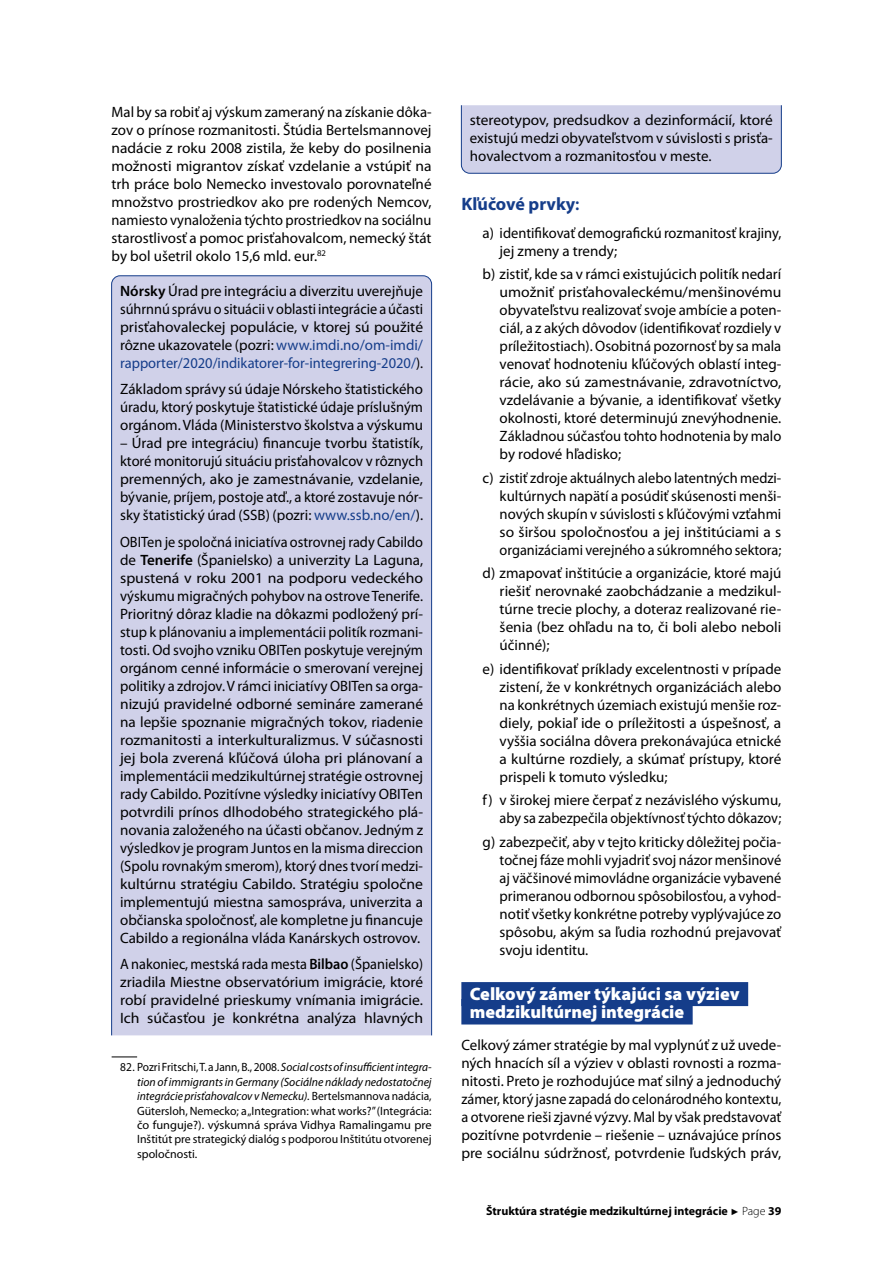
<style>
.page{position:relative;width:893px;height:1263px;background:#fff}
.page>*{position:absolute;margin:0;border:0;box-sizing:border-box;transform-origin:0 0}
.t1{font:900 18px/18px "Myriad Pro";color:#fff}
.t2{font:700 18px "Myriad Pro";color:#153d8a}
.t3{font:15px/18px "Myriad Pro";color:#000;text-align:justify}
.t4{font:15px/18px "Myriad Pro";color:#000;text-align:justify;scale:.95 1}
.t5{font:12px/14.4px "Myriad Pro";color:#000;text-align:justify;scale:.95 1}
.t6{font:700 12px "Myriad Pro";color:#000}
.s1{font-weight:600}
.s2{color:#153d8a}
.s3{font-style:italic}
.s4{font-family:"Arial";font-weight:400;font-size:9px}
.s5{font-weight:300}
</style>
<div class="page">
<div style="left:111px;top:275px;width:321px;height:761px;background:#d0d1e9"></div>
<svg style="left:112px;top:1056px;width:25px;height:1px"></svg>
<div style="left:461px;top:105px;width:321px;height:69px;background:#d0d1e9"></div>
<div style="left:461px;top:982px;width:287px;height:24px;background:#153d8a"></div>
<div style="left:461px;top:999px;width:232px;height:25px;background:#153d8a"></div>
<p class="t3" style="left:112px;top:102px;width:321px">Mal by sa robiť aj výskum zameraný na získanie dôka&shy;zov o prínose rozmanitosti. Štúdia Bertelsmannovej nadácie z roku 2008 zistila, že keby do posilnenia možnosti migrantov získať vzdelanie a vstúpiť na trh práce bolo Nemecko investovalo porovnateľné množstvo prostriedkov ako pre rodených Nemcov, namiesto vynaloženia týchto prostriedkov na sociálnu starostlivosť a pomoc prisťahovalcom, nemecký štát by bol ušetril okolo 15,6 mld. eur.<sup>82</sup></p>
<p class="t3" style="left:120px;top:281px;width:304px"><span class="s1">Nórsky</span> Úrad pre integráciu a diverzitu uverejňuje súhrnnú správu o situácii v oblasti integrácie a účasti prisťahovaleckej populácie, v ktorej sú použité rôzne ukazovatele (pozri: <span class="s2">www.imdi.no/om-imdi/ rapporter/2020/indikatorer-for-integrering-2020/</span>).</p>
<p class="t3" style="left:120px;top:380px;width:304px">Základom správy sú údaje Nórskeho štatistického úradu, ktorý poskytuje štatistické údaje príslušným orgánom. Vláda (Ministerstvo školstva a výskumu</p>
<p class="t3" style="left:120px;top:434px;width:304px">– Úrad pre integráciu) financuje tvorbu štatistík, ktoré monitorujú situáciu prisťahovalcov v rôznych premenných, ako je zamestnávanie, vzdelanie, bývanie, príjem, postoje atď., a ktoré zostavuje nór&shy;sky štatistický úrad (SSB) (pozri: <span class="s2">www.ssb.no/en/</span>).</p>
<p class="t4" style="left:120px;top:532px;width:320px">OBITen je spoločná iniciatíva ostrovnej rady Cabildo de <span class="s1">Tenerife</span> (Španielsko) a univerzity La Laguna, spustená v roku 2001 na podporu vedeckého výskumu migračných pohybov na ostrove Tenerife.<br>Prioritný dôraz kladie na dôkazmi podložený prí&shy;stup k plánovaniu a implementácii politík rozmani&shy;tosti. Od svojho vzniku OBITen poskytuje verejným orgánom cenné informácie o smerovaní verejnej politiky a zdrojov. V rámci iniciatívy OBITen sa orga&shy;nizujú pravidelné odborné semináre zamerané na lepšie spoznanie migračných tokov, riadenie rozmanitosti a interkulturalizmus. V súčasnosti jej bola zverená kľúčová úloha pri plánovaní a implementácii medzikultúrnej stratégie ostrovnej rady Cabildo. Pozitívne výsledky iniciatívy OBITen potvrdili prínos dlhodobého strategického plá&shy;novania založeného na účasti občanov. Jedným z výsledkov je program Juntos en la misma direccion (Spolu rovnakým smerom), ktorý dnes tvorí medzi&shy;kultúrnu stratégiu Cabildo. Stratégiu spoločne implementujú miestna samospráva, univerzita a občianska spoločnosť, ale kompletne ju financuje Cabildo a regionálna vláda Kanárskych ostrovov.</p>
<p class="t4" style="left:120px;top:955px;width:320px">A nakoniec, mestská rada mesta <span class="s1">Bilbao</span> (Španielsko) zriadila Miestne observatórium imigrácie, ktoré robí pravidelné prieskumy vnímania imigrácie.<br>Ich súčasťou je konkrétna analýza hlavných</p>
<p class="t5" style="left:137px;top:1060px;width:312px;text-indent:-17px">82. Pozri Fritschi, T. a Jann, B., 2008. <span class="s3">Social costs of insufficient integra&shy;tion of immigrants in Germany (Sociálne náklady nedostatočnej integrácie prisťahovalcov v Nemecku).</span> Bertelsmannova nadácia, Gütersloh, Nemecko; a „Integration: what works?” (Integrácia: čo funguje?). výskumná správa Vidhya Ramalingamu pre Inštitút pre strategický dialóg s podporou Inštitútu otvorenej spoločnosti.</p>
<p class="t3" style="left:470px;top:111px;width:304px">stereotypov, predsudkov a dezinformácií, ktoré existujú medzi obyvateľstvom v súvislosti s prisťa&shy;hovalectvom a rozmanitosťou v meste.</p>
<p class="t2" style="left:461px;top:192px;width:120px">Kľúčové prvky<span class="s1">:</span></p>
<p class="t3" style="left:500px;top:224px;width:283px;text-indent:-17px">a) identifikovať demografickú rozmanitosť krajiny, jej zmeny a trendy;</p>
<p class="t3" style="left:500px;top:265px;width:283px;text-indent:-17px">b) zistiť, kde sa v rámci existujúcich politík nedarí umožniť prisťahovaleckému/menšinovému obyvateľstvu realizovať svoje ambície a poten&shy;ciál, a z akých dôvodov (identifikovať rozdiely v príležitostiach). Osobitná pozornosť by sa mala venovať hodnoteniu kľúčových oblastí integ&shy;rácie, ako sú zamestnávanie, zdravotníctvo, vzdelávanie a bývanie, a identifikovať všetky okolnosti, ktoré determinujú znevýhodnenie.<br>Základnou súčasťou tohto hodnotenia by malo by rodové hľadisko;</p>
<p class="t3" style="left:500px;top:469px;width:283px;text-indent:-17px">c) zistiť zdroje aktuálnych alebo latentných medzi&shy;kultúrnych napätí a posúdiť skúsenosti menši&shy;nových skupín v súvislosti s kľúčovými vzťahmi so širšou spoločnosťou a jej inštitúciami a s organizáciami verejného a súkromného sektora;</p>
<p class="t3" style="left:500px;top:564px;width:283px;text-indent:-17px">d) zmapovať inštitúcie a organizácie, ktoré majú riešiť nerovnaké zaobchádzanie a medzikul&shy;túrne trecie plochy, a doteraz realizované rie&shy;šenia (bez ohľadu na to, či boli alebo neboli účinné);</p>
<p class="t3" style="left:500px;top:660px;width:283px;text-indent:-17px">e) identifikovať príklady excelentnosti v prípade zistení, že v konkrétnych organizáciách alebo na konkrétnych územiach existujú menšie roz&shy;diely, pokiaľ ide o príležitosti a úspešnosť, a vyššia sociálna dôvera prekonávajúca etnické a kultúrne rozdiely, a skúmať prístupy, ktoré prispeli k tomuto výsledku;</p>
<p class="t3" style="left:483px;top:791px;width:300px;text-align:right">f) v širokej miere čerpať z nezávislého výskumu, aby sa zabezpečila objektívnosť týchto dôkazov;</p>
<p class="t3" style="left:500px;top:833px;width:283px;text-indent:-17px">g) zabezpečiť, aby v tejto kriticky dôležitej počia&shy;točnej fáze mohli vyjadriť svoj názor menšinové aj väčšinové mimovládne organizácie vybavené primeranou odbornou spôsobilosťou, a vyhod&shy;notiť všetky konkrétne potreby vyplývajúce zo spôsobu, akým sa ľudia rozhodnú prejavovať svoju identitu.</p>
<p class="t1" style="left:470px;top:984px;width:271px">Celkový zámer týkajúci sa výziev medzikultúrnej integrácie</p>
<p class="t3" style="left:461px;top:1035px;width:321px">Celkový zámer stratégie by mal vyplynúť z už uvede&shy;ných hnacích síl a výziev v oblasti rovnosti a rozma&shy;nitosti. Preto je rozhodujúce mať silný a jednoduchý zámer, ktorý jasne zapadá do celonárodného kontextu, a otvorene rieši zjavné výzvy. Mal by však predstavovať pozitívne potvrdenie – riešenie – uznávajúce prínos pre sociálnu súdržnosť, potvrdenie ľudských práv,</p>
<p class="t6" style="left:486px;top:1203px;width:297px">Štruktúra stratégie medzikultúrnej integrácie <span class="s4">►</span> <span class="s5">Page</span> 39</p>
</div>
